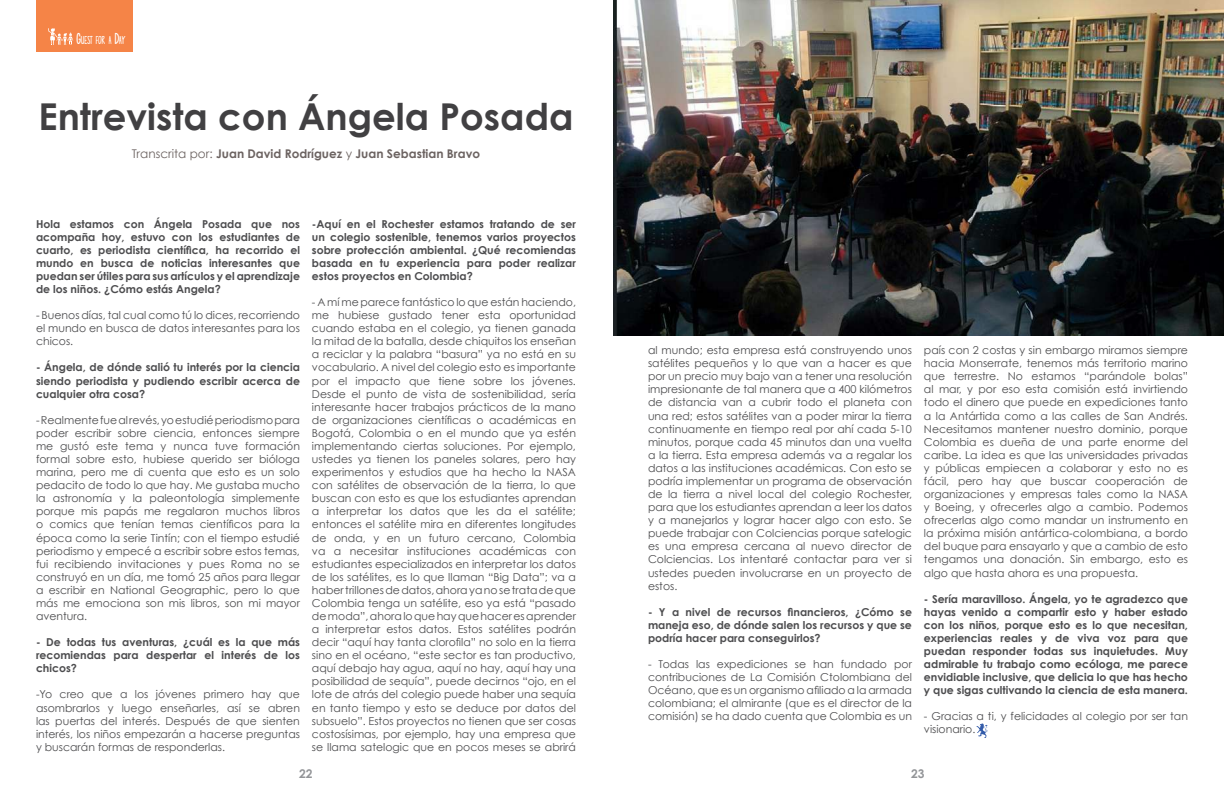
<style>
.page{position:relative;width:1224px;height:792px;background:#fff}
.page>*{position:absolute;margin:0;border:0;box-sizing:border-box;transform-origin:0 0}
.t1{font:700 37px "Century Gothic";color:#414042}
.t2{font:14px "Photographs";color:#fff}
.t3{font:700 12px "Century Gothic";color:#6c6361}
.t4{font:700 12px "Century Gothic";color:#939598}
.t5{font:10.9px/13.1px "Century Gothic";color:#4d4d4f;text-align:justify}
.t6{font:700 10.9px/13.1px "Century Gothic";color:#4d4d4f;text-align:justify}
.s1{font-weight:400}
</style>
<div class="page">
<div style="left:36px;top:0;width:97px;height:51px;background:#f58447"></div>
<svg style="left:48px;top:28px;width:25px;height:17px"></svg>
<svg style="left:976px;top:723px;width:12px;height:15px"></svg>
<img style="left:613px;top:0;width:611px;height:336px">
<p class="t2" style="left:76px;top:30px;width:50px">Guest for a Day</p>
<h1 class="t1" style="left:38px;top:93px;width:537px">Entrevista con Ángela Posada</h1>
<p class="t3" style="left:132px;top:146px;width:350px"><span class="s1">Transcrita por:</span> Juan David Rodríguez <span class="s1">y</span> Juan Sebastian Bravo</p>
<p class="t6" style="left:36px;top:217px;width:266px">Hola estamos con Ángela Posada que nos acompaña hoy, estuvo con los estudiantes de cuarto, es periodista científica, ha recorrido el mundo en busca de noticias interesantes que puedan ser útiles para sus artículos y el aprendizaje de los niños. ¿Cómo estás Angela?</p>
<p class="t5" style="left:36px;top:309px;width:266px">- Buenos días, tal cual como tú lo dices, recorriendo el mundo en busca de datos interesantes para los chicos.</p>
<p class="t6" style="left:36px;top:361px;width:265px">- Ángela, de dónde salió tu interés por la ciencia siendo periodista y pudiendo escribir acerca de cualquier otra cosa?</p>
<p class="t5" style="left:36px;top:413px;width:266px">- Realmente fue al revés, yo estudié periodismo para poder escribir sobre ciencia, entonces siempre me gustó este tema y nunca tuve formación formal sobre esto, hubiese querido ser bióloga marina, pero me di cuenta que esto es un solo pedacito de todo lo que hay. Me gustaba mucho la astronomía y la paleontología simplemente porque mis papás me regalaron muchos libros o comics que tenían temas científicos para la época como la serie Tintín; con el tiempo estudié periodismo y empecé a escribir sobre estos temas, fui recibiendo invitaciones y pues Roma no se construyó en un día, me tomó 25 años para llegar a escribir en National Geographic, pero lo que más me emociona son mis libros, son mi mayor aventura.</p>
<p class="t6" style="left:36px;top:635px;width:266px">- De todas tus aventuras, ¿cuál es la que más recomiendas para despertar el interés de los chicos?</p>
<p class="t5" style="left:36px;top:688px;width:266px">-Yo creo que a los jóvenes primero hay que asombrarlos y luego enseñarles, así se abren las puertas del interés. Después de que sienten interés, los niños empezarán a hacerse preguntas y buscarán formas de responderlas.</p>
<p class="t6" style="left:312px;top:217px;width:265px">-Aquí en el Rochester estamos tratando de ser un colegio sostenible, tenemos varios proyectos sobre protección ambiental. ¿Qué recomiendas basada en tu experiencia para poder realizar estos proyectos en Colombia?</p>
<p class="t5" style="left:312px;top:295px;width:266px">- A mí me parece fantástico lo que están haciendo, me hubiese gustado tener esta oportunidad cuando estaba en el colegio, ya tienen ganada la mitad de la batalla, desde chiquitos los enseñan a reciclar y la palabra “basura” ya no está en su vocabulario. A nivel del colegio esto es importante por el impacto que tiene sobre los jóvenes.<br>Desde el punto de vista de sostenibilidad, sería interesante hacer trabajos prácticos de la mano de organizaciones científicas o académicas en Bogotá, Colombia o en el mundo que ya estén implementando ciertas soluciones. Por ejemplo, ustedes ya tienen los paneles solares, pero hay experimentos y estudios que ha hecho la NASA con satélites de observación de la tierra, lo que buscan con esto es que los estudiantes aprendan a interpretar los datos que les da el satélite; entonces el satélite mira en diferentes longitudes de onda, y en un futuro cercano, Colombia va a necesitar instituciones académicas con estudiantes especializados en interpretar los datos de los satélites, es lo que llaman “Big Data”; va a haber trillones de datos, ahora ya no se trata de que Colombia tenga un satélite, eso ya está “pasado de moda”, ahora lo que hay que hacer es aprender a interpretar estos datos. Estos satélites podrán decir “aquí hay tanta clorofila” no solo en la tierra sino en el océano, “este sector es tan productivo, aquí debajo hay agua, aquí no hay, aquí hay una posibilidad de sequía”, puede decirnos “ojo, en el lote de atrás del colegio puede haber una sequía en tanto tiempo y esto se deduce por datos del subsuelo”. Estos proyectos no tienen que ser cosas costosísimas, por ejemplo, hay una empresa que se llama satelogic que en pocos meses se abrirá</p>
<p class="t5" style="left:648px;top:344px;width:266px">al mundo; esta empresa está construyendo unos satélites pequeños y lo que van a hacer es que por un precio muy bajo van a tener una resolución impresionante de tal manera que a 400 kilómetros de distancia van a cubrir todo el planeta con una red; estos satélites van a poder mirar la tierra continuamente en tiempo real por ahí cada 5-10 minutos, porque cada 45 minutos dan una vuelta a la tierra. Esta empresa además va a regalar los datos a las instituciones académicas. Con esto se podría implementar un programa de observación de la tierra a nivel local del colegio Rochester, para que los estudiantes aprendan a leer los datos y a manejarlos y lograr hacer algo con esto. Se puede trabajar con Colciencias porque satelogic es una empresa cercana al nuevo director de Colciencias. Los intentaré contactar para ver si ustedes pueden involucrarse en un proyecto de estos.</p>
<p class="t6" style="left:648px;top:605px;width:266px">- Y a nivel de recursos financieros, ¿Cómo se maneja eso, de dónde salen los recursos y que se podría hacer para conseguirlos?</p>
<p class="t5" style="left:648px;top:657px;width:266px">- Todas las expediciones se han fundado por contribuciones de La Comisión Ctolombiana del Océano, que es un organismo afiliado a la armada colombiana; el almirante (que es el director de la comisión) se ha dado cuenta que Colombia es un</p>
<p class="t5" style="left:924px;top:344px;width:266px">país con 2 costas y sin embargo miramos siempre hacia Monserrate, tenemos más territorio marino que terrestre. No estamos “parándole bolas” al mar, y por eso esta comisión está invirtiendo todo el dinero que puede en expediciones tanto a la Antártida como a las calles de San Andrés.<br>Necesitamos mantener nuestro dominio, porque Colombia es dueña de una parte enorme del caribe. La idea es que las universidades privadas y públicas empiecen a colaborar y esto no es fácil, pero hay que buscar cooperación de organizaciones y empresas tales como la NASA y Boeing, y ofrecerles algo a cambio. Podemos ofrecerlas algo como mandar un instrumento en la próxima misión antártica-colombiana, a bordo del buque para ensayarlo y que a cambio de esto tengamos una donación. Sin embargo, esto es algo que hasta ahora es una propuesta.</p>
<p class="t6" style="left:924px;top:592px;width:265px">- Sería maravilloso. Ángela, yo te agradezco que hayas venido a compartir esto y haber estado con los niños, porque esto es lo que necesitan, experiencias reales y de viva voz para que puedan responder todas sus inquietudes. Muy admirable tu trabajo como ecóloga, me parece envidiable inclusive, que delicia lo que has hecho y que sigas cultivando la ciencia de esta manera.</p>
<p class="t5" style="left:924px;top:710px;width:265px">- Gracias a ti, y felicidades al colegio por ser tan visionario.</p>
<p class="t4" style="left:299px;top:766px;width:15px">22</p>
<p class="t4" style="left:911px;top:766px;width:15px">23</p>
</div>
